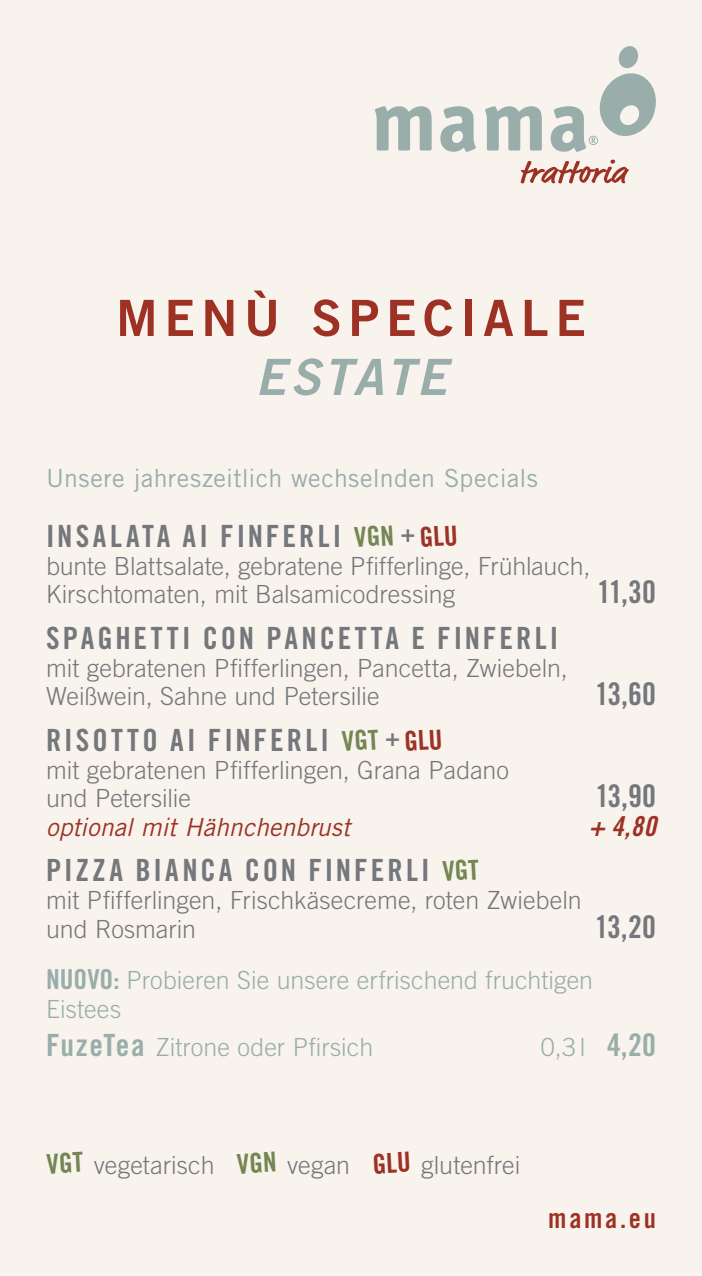
<style>
.page{position:relative;width:702px;height:1276px;background:#f9f3ed}
.page>*{position:absolute;margin:0;border:0;box-sizing:border-box;transform-origin:0 0}
.t1{font:50px "Trade Gothic Bold Two";letter-spacing:.13em;color:#9d3224}
.t2{font:italic 50px "Trade Gothic Bold Two";letter-spacing:.05em;color:#99adab}
.t3{font:31.25px "Trade Gothic Bold Cond Twenty";letter-spacing:-.025em;color:#74777b}
.t4{font:30.5px "Trade Gothic Bold Cond Twenty";letter-spacing:.1em;color:#74777b}
.t5{font:27.5px "Trade Gothic Bold Cond Twenty";letter-spacing:.095em;color:#9d3224}
.t6{font:27.5px "Trade Gothic Bold Cond Twenty Obl";color:#9d3224}
.t7{font:300 25px/28.2px "Trade Gothic";color:#74777b}
.t8{font:300 25px/28.2px "Trade Gothic";letter-spacing:.005em;color:#99adab}
.t9{font:25px "Trade Gothic";letter-spacing:.015em;color:#99adab}
.t10{font:italic 25px "Trade Gothic";letter-spacing:-.005em;color:#9d3224}
.t11{font:25px "Trade Gothic Bold Cond Twenty";color:#74777b}
.s1{font-family:"Trade Gothic Bold Cond Twenty";font-weight:400;font-size:27.5px}
.s2{font-family:"Trade Gothic Bold Cond Twenty";font-weight:400;font-size:30.5px}
.s3{font-family:"Trade Gothic Bold Cond Twenty";font-weight:400;font-size:31.25px}
</style>
<div class="page">
<svg style="left:520px;top:160px;width:108px;height:23px"></svg>
<svg style="left:375px;top:106px;width:56px;height:44px"></svg>
<svg style="left:440px;top:106px;width:36px;height:46px"></svg>
<svg style="left:485px;top:106px;width:57px;height:44px"></svg>
<svg style="left:550px;top:46px;width:106px;height:106px"></svg>
<h1 class="t1" style="left:116px;top:287px;width:471px">MENÙ SPECIALE</h1>
<h1 class="t2" style="left:255px;top:346px;width:193px">ESTATE</h1>
<p class="t9" style="left:46px;top:463px;width:493px">Unsere jahreszeitlich wechselnden Specials</p>
<p class="t4" style="left:46px;top:517px;width:297px">INSALATA AI FINFERLI</p>
<p class="t11" style="left:400px;top:518px;width:16px">+</p>
<p class="t7" style="left:46px;top:552px;width:545px">bunte Blattsalate, gebratene Pfifferlinge, Frühlauch,<br>Kirschtomaten, mit Balsamicodressing</p>
<p class="t4" style="left:46px;top:619px;width:514px">SPAGHETTI CON PANCETTA E FINFERLI</p>
<p class="t7" style="left:46px;top:654px;width:523px">mit gebratenen Pfifferlingen, Pancetta, Zwiebeln,<br>Weißwein, Sahne und Petersilie</p>
<p class="t4" style="left:46px;top:721px;width:284px">RISOTTO AI FINFERLI</p>
<p class="t11" style="left:385px;top:722px;width:16px">+</p>
<p class="t7" style="left:46px;top:756px;width:464px">mit gebratenen Pfifferlingen, Grana Padano und Petersilie</p>
<p class="t3" style="left:597px;top:573px;width:60px">11,30</p>
<p class="t3" style="left:595px;top:675px;width:62px">13,60</p>
<p class="t3" style="left:595px;top:777px;width:62px">13,90</p>
<p class="t10" style="left:46px;top:811px;width:306px">optional mit Hähnchenbrust</p>
<p class="t6" style="left:588px;top:809px;width:69px">+ 4,80</p>
<p class="t4" style="left:46px;top:851px;width:385px">PIZZA BIANCA CON FINFERLI</p>
<p class="t7" style="left:46px;top:886px;width:537px">mit Pfifferlingen, Frischkäsecreme, roten Zwiebeln und Rosmarin</p>
<p class="t3" style="left:595px;top:907px;width:62px">13,20</p>
<p class="t8" style="left:46px;top:966px;width:548px"><span class="s1">NUOVO:</span> Probieren Sie unsere erfrischend fruchtigen<br>Eistees</p>
<p class="t8" style="left:46px;top:1032px;width:329px"><span class="s2">FuzeTea</span> Zitrone oder Pfirsich</p>
<p class="t8" style="left:541px;top:1032px;width:117px">0,3 l <span class="s3">4,20</span></p>
<p class="t7" style="left:94px;top:1150px;width:122px">vegetarisch</p>
<p class="t7" style="left:287px;top:1150px;width:64px">vegan</p>
<p class="t7" style="left:421px;top:1150px;width:100px">glutenfrei</p>
<p class="t5" style="left:548px;top:1201px;width:109px">mama.eu</p>
</div>
